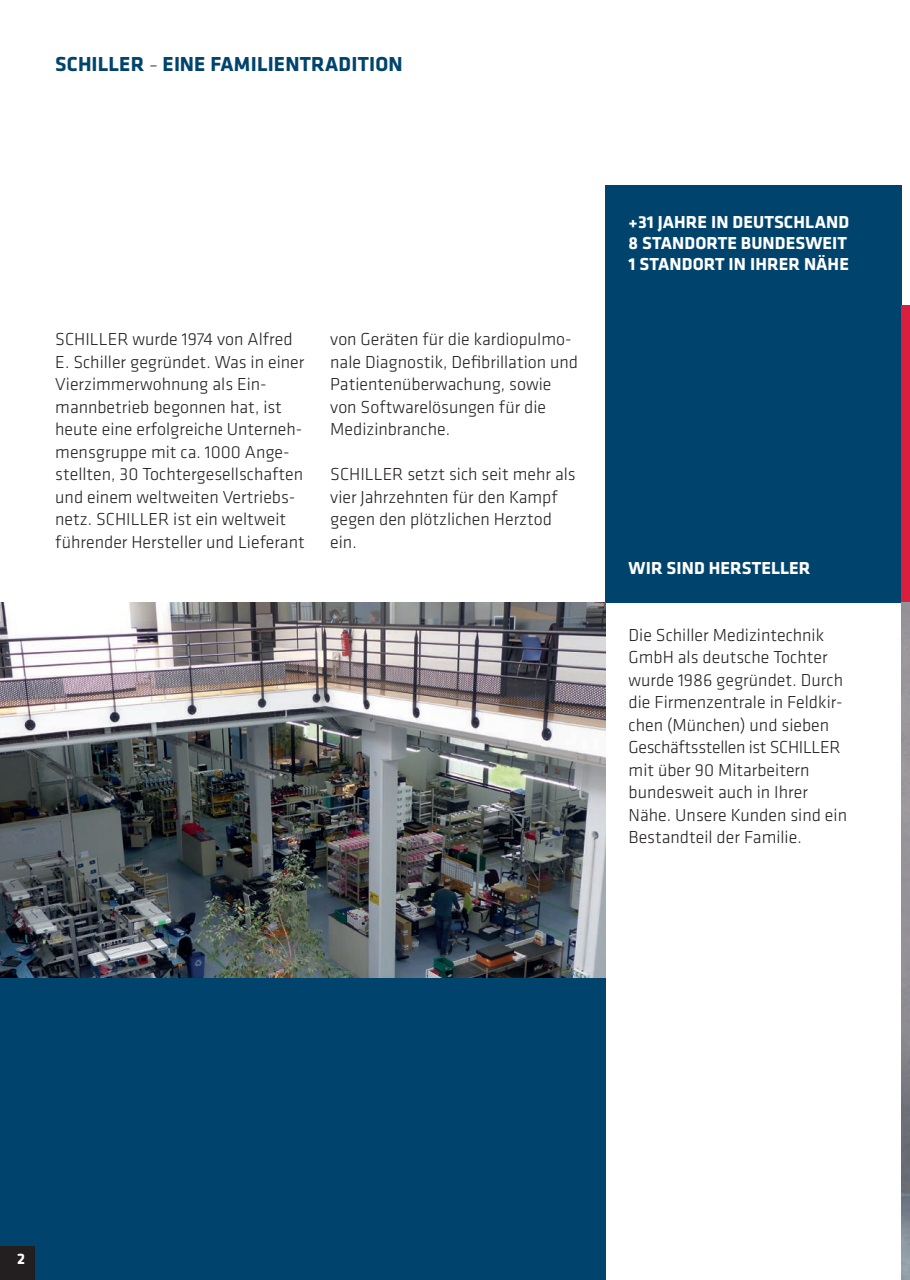
<style>
.page{position:relative;width:910px;height:1280px;background:#fff}
.page>*{position:absolute;margin:0;border:0;box-sizing:border-box;transform-origin:0 0}
.t1{font:700 21px "Klavika";letter-spacing:.01em;color:#00446d}
.t2{font:300 18px/22.5px "Klavika";color:#231f20}
.t3{font:700 18px/21px "Klavika";letter-spacing:.005em;color:#fff}
.t4{font:700 15.75px "Klavika";color:#fff}
.s1{font-weight:300;font-size:18px;color:#231f20}
</style>
<div class="page">
<div style="left:605px;top:185px;width:296px;height:417px;background:#00446d"></div>
<div style="left:901px;top:305px;width:9px;height:297px;background:#da1f3d"></div>
<div style="left:0;top:909px;width:605px;height:371px;background:#00446d"></div>
<img style="left:0;top:602px;width:605px;height:375px">
<img style="left:901px;top:602px;width:9px;height:678px">
<div style="left:0;top:1246px;width:34px;height:34px;background:#231f20"></div>
<p class="t1" style="left:55px;top:49px;width:349px">SCHILLER <span class="s1">–</span> EINE FAMILIENTRADITION</p>
<p class="t2" style="left:55px;top:328px;width:251px">SCHILLER wurde 1974 von Alfred<br>E. Schiller gegründet. Was in einer<br>Vierzimmerwohnung als Ein&shy;mannbetrieb begonnen hat, ist heute eine erfolgreiche Unterneh&shy;mensgruppe mit ca. 1000 Ange&shy;stellten, 30 Tochtergesellschaften und einem weltweiten Vertriebs&shy;netz. SCHILLER ist ein weltweit führender Hersteller und Lieferant</p>
<p class="t2" style="left:330px;top:328px;width:249px">von Geräten für die kardiopulmo&shy;nale Diagnostik, Defibrillation und<br>Patientenüberwachung, sowie von Softwarelösungen für die<br>Medizinbranche.</p>
<p class="t2" style="left:330px;top:463px;width:247px">SCHILLER setzt sich seit mehr als vier Jahrzehnten für den Kampf gegen den plötzlichen Herztod ein.</p>
<p class="t3" style="left:629px;top:211px;width:222px">+31 JAHRE IN DEUTSCHLAND<br>8 STANDORTE BUNDESWEIT<br>1 STANDORT IN IHRER NÄHE</p>
<p class="t3" style="left:629px;top:556px;width:183px">WIR SIND HERSTELLER</p>
<p class="t2" style="left:629px;top:623px;width:220px">Die Schiller Medizintechnik<br>GmbH als deutsche Tochter wurde 1986 gegründet. Durch die Firmenzentrale in Feldkir&shy;chen (München) und sieben<br>Geschäftsstellen ist SCHILLER mit über 90 Mitarbeitern bundesweit auch in Ihrer<br>Nähe. Unsere Kunden sind ein<br>Bestandteil der Familie.</p>
<p class="t4" style="left:17px;top:1247px;width:9px">2</p>
</div>
